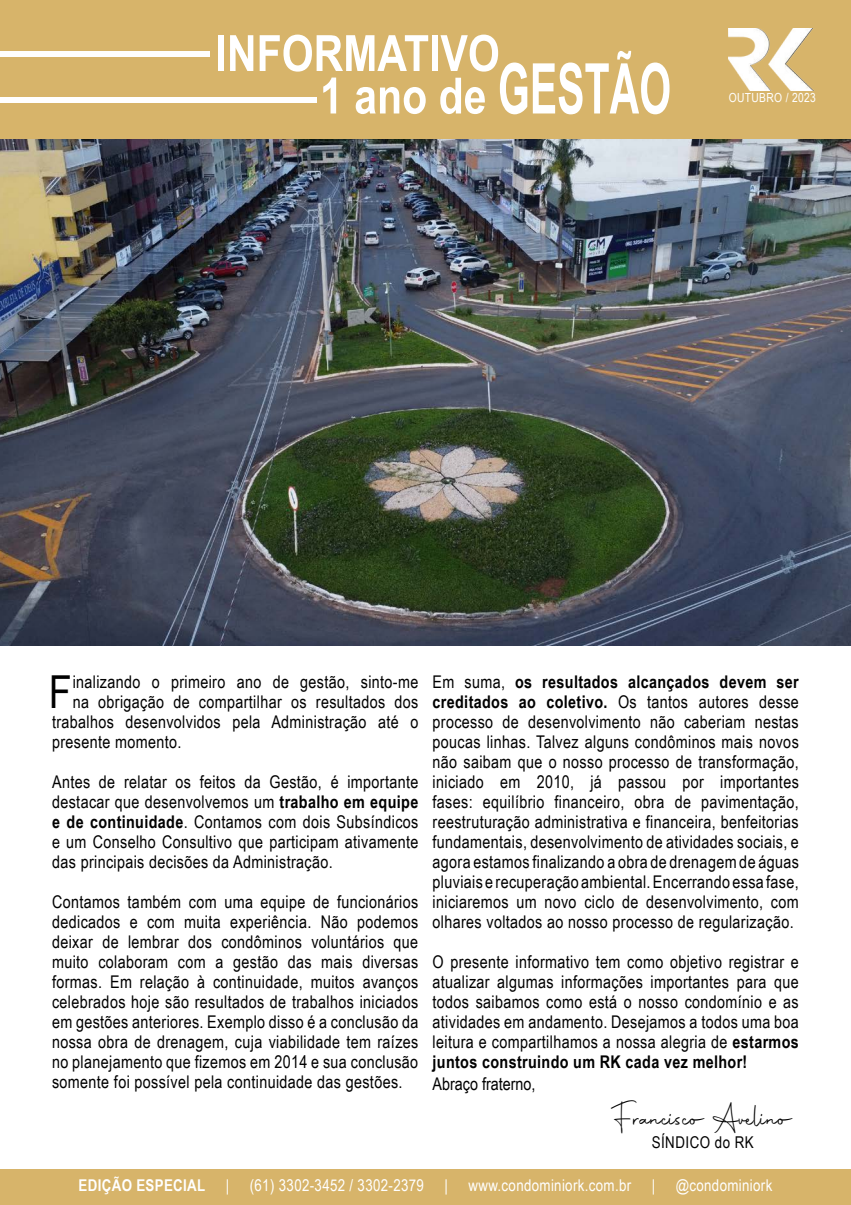
<style>
.page{position:relative;width:851px;height:1205px;background:#fff}
.page>*{position:absolute;margin:0;border:0;box-sizing:border-box;transform-origin:0 0}
.t1{font:700 50px "Arial Narrow";color:#fff}
.t2{font:45.5px "Arial Narrow";color:#000}
.t3{font:32.5px "Autography";letter-spacing:.01em;color:#000;scale:.77 1}
.t4{font:17.5px/20px "Arial Narrow";letter-spacing:.02em;color:#000;text-align:justify}
.t5{font:17.5px "Arial Narrow";color:#000}
.t6{font:16.25px "Arial Narrow";letter-spacing:.02em;color:#fff}
.t7{font:700 16.25px "Arial Narrow";letter-spacing:.02em;color:#fff}
.t8{font:16.25px "Arial Narrow";letter-spacing:.03em;color:#000}
.t9{font:12.5px "Arial Narrow";letter-spacing:.03em;color:#fff}
.s1{font-size:70px}
.s2{font-weight:700}
</style>
<div class="page">
<img style="left:0;top:138px;width:850px;height:507px">
<div style="left:0;top:0;width:850px;height:138px;background:#d7b46a"></div>
<div style="left:0;top:97px;width:316px;height:5px;background:#fff"></div>
<div style="left:0;top:52px;width:209px;height:5px;background:#fff"></div>
<img style="left:728px;top:29px;width:85px;height:61px">
<div style="left:0;top:1169px;width:850px;height:36px;background:#d7b46a"></div>
<h1 class="t1" style="left:215px;top:16px;width:285px">INFORMATIVO</h1>
<h1 class="t1" style="left:320px;top:58px;width:352px">1 ano de <span class="s1">GESTÃO</span></h1>
<p class="t9" style="left:728px;top:88px;width:89px">OUTUBRO / 2023</p>
<h2 class="t2" style="left:49px;top:658px;width:24px">F</h2>
<p class="t4" style="left:73px;top:671px;width:347px">inalizando o primeiro ano de gestão, sinto-me</p>
<p class="t4" style="left:73px;top:691px;width:347px">na obrigação de compartilhar os resultados dos</p>
<p class="t4" style="left:52px;top:711px;width:367px">trabalhos desenvolvidos pela Administração até o</p>
<p class="t4" style="left:52px;top:731px;width:131px">presente momento.</p>
<p class="t4" style="left:52px;top:771px;width:368px">Antes de relatar os feitos da Gestão, é importante destacar que desenvolvemos um <span class="s2">trabalho em equipe e de continuidade</span>. Contamos com dois Subsíndicos e um Conselho Consultivo que participam ativamente das principais decisões da Administração.</p>
<p class="t4" style="left:52px;top:891px;width:367px">Contamos também com uma equipe de funcionários dedicados e com muita experiência. Não podemos deixar de lembrar dos condôminos voluntários que muito colaboram com a gestão das mais diversas formas. Em relação à continuidade, muitos avanços celebrados hoje são resultados de trabalhos iniciados em gestões anteriores. Exemplo disso é a conclusão da nossa obra de drenagem, cuja viabilidade tem raízes no planejamento que fizemos em 2014 e sua conclusão somente foi possível pela continuidade das gestões.</p>
<p class="t4" style="left:432px;top:671px;width:368px">Em suma, <span class="s2">os resultados alcançados devem ser creditados ao coletivo.</span> Os tantos autores desse processo de desenvolvimento não caberiam nestas poucas linhas. Talvez alguns condôminos mais novos não saibam que o nosso processo de transformação, iniciado em 2010, já passou por importantes fases: equilíbrio financeiro, obra de pavimentação, reestruturação administrativa e financeira, benfeitorias fundamentais, desenvolvimento de atividades sociais, e agora estamos finalizando a obra de drenagem de águas pluviais e recuperação ambiental. Encerrando essa fase, iniciaremos um novo ciclo de desenvolvimento, com olhares voltados ao nosso processo de regularização.</p>
<p class="t4" style="left:432px;top:951px;width:368px">O presente informativo tem como objetivo registrar e atualizar algumas informações importantes para que todos saibamos como está o nosso condomínio e as atividades em andamento. Desejamos a todos uma boa leitura e compartilhamos a nossa alegria de <span class="s2">estarmos juntos construindo um RK cada vez melhor!</span></p>
<p class="t5" style="left:432px;top:1071px;width:104px">Abraço fraterno,</p>
<h3 class="t3" style="left:612px;top:1096px;width:236px">Francisco Avelino</h3>
<p class="t8" style="left:651px;top:1130px;width:104px">SÍNDICO do RK</p>
<p class="t7" style="left:79px;top:1172px;width:128px">EDIÇÃO ESPECIAL</p>
<p class="t6" style="left:226px;top:1173px;width:5px">|</p>
<p class="t6" style="left:250px;top:1173px;width:176px">(61) 3302-3452 / 3302-2379</p>
<p class="t6" style="left:444px;top:1173px;width:5px">|</p>
<p class="t6" style="left:468px;top:1173px;width:164px">www.condominiork.com.br</p>
<p class="t6" style="left:651px;top:1173px;width:5px">|</p>
<p class="t6" style="left:675px;top:1173px;width:98px">@condominiork</p>
</div>
